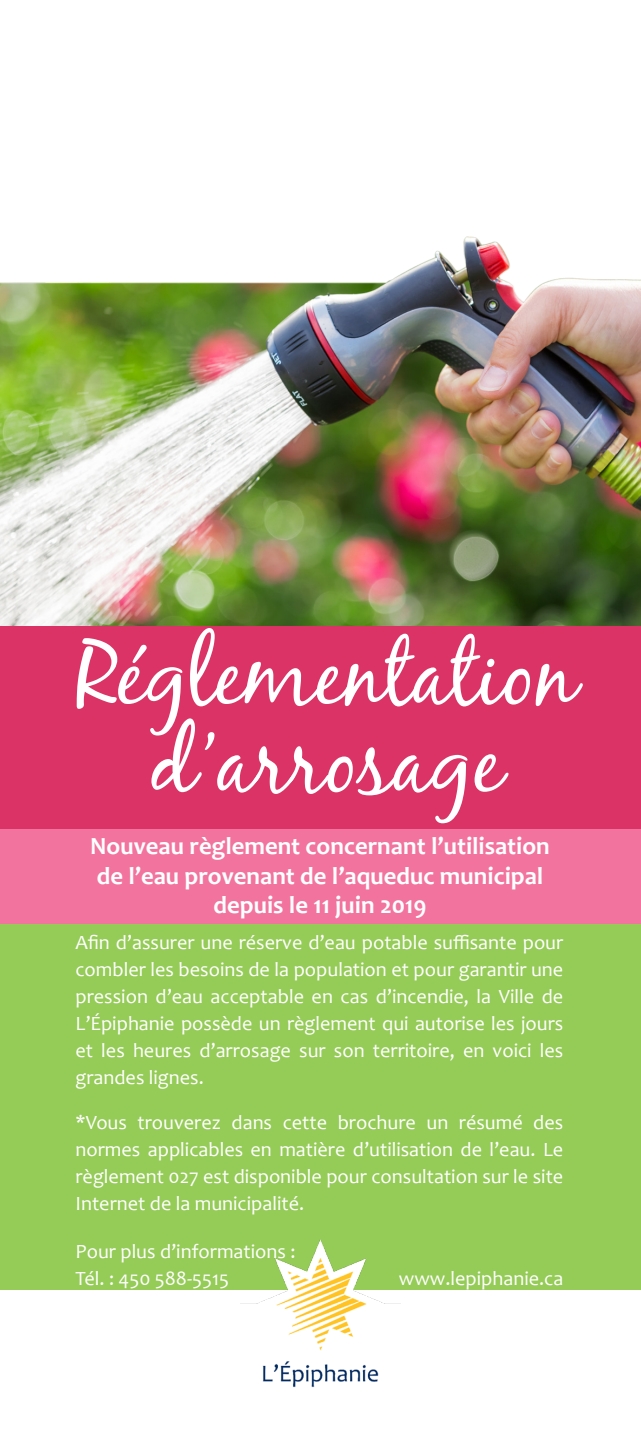
<style>
.page{position:relative;width:641px;height:1454px;background:#fff}
.page>*{position:absolute;margin:0;border:0;box-sizing:border-box;transform-origin:0 0}
.t1{font:90px "Black Jack";color:#fff}
.t2{font:700 24.75px/29.2px "Candara";color:#fff;text-align:center}
.t3{font:20.25px/27px "Candara";color:#fff;text-align:justify}
</style>
<div class="page">
<img style="left:0;top:236px;width:641px;height:390px">
<div style="left:0;top:825px;width:641px;height:114px;background:#f2739d"></div>
<div style="left:0;top:923px;width:641px;height:366px;background:#95cb57"></div>
<img style="left:241px;top:1239px;width:159px;height:149px">
<div style="left:0;top:626px;width:641px;height:203px;background:#db3365"></div>
<p class="t1" style="left:77px;top:619px;width:501px">Réglementation</p>
<p class="t1" style="left:150px;top:707px;width:354px">d’arrosage</p>
<p class="t2" style="left:90px;top:831px;width:461px">Nouveau règlement concernant l’utilisation de l’eau provenant de l’aqueduc municipal depuis le 11 juin 2019</p>
<p class="t3" style="left:75px;top:929px;width:489px">Afin d’assurer une réserve d’eau potable suffisante pour combler les besoins de la population et pour garantir une pression d’eau acceptable en cas d’incendie, la Ville de L’Épiphanie possède un règlement qui autorise les jours et les heures d’arrosage sur son territoire, en voici les grandes lignes.</p>
<p class="t3" style="left:75px;top:1109px;width:489px">*Vous trouverez dans cette brochure un résumé des normes applicables en matière d’utilisation de l’eau. Le règlement 027 est disponible pour consultation sur le site Internet de la municipalité.</p>
<p class="t3" style="left:75px;top:1237px;width:222px">Pour plus d’informations :</p>
<p class="t3" style="left:75px;top:1264px;width:155px">Tél. : 450 588-5515</p>
<p class="t3" style="left:399px;top:1264px;width:166px">www.lepiphanie.ca</p>
</div>
